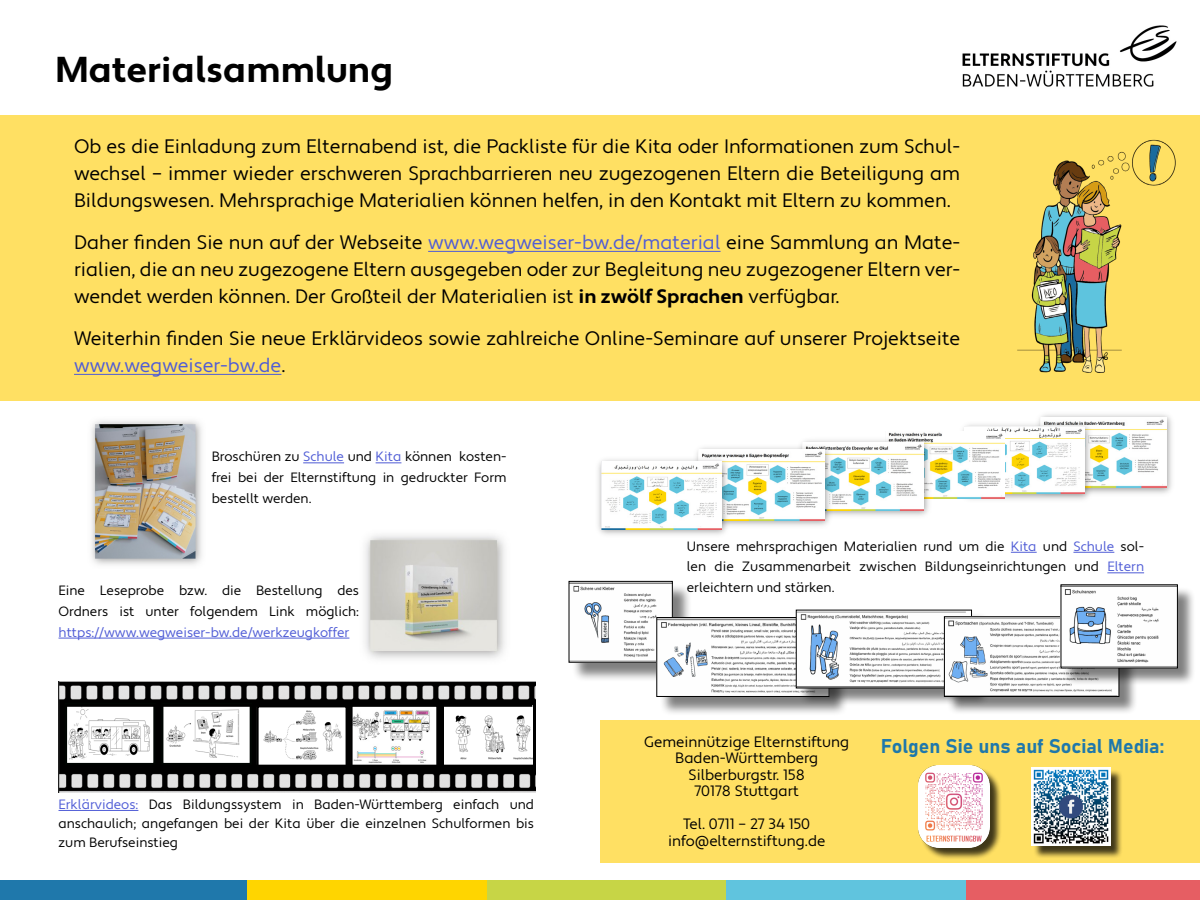
<style>
.page{position:relative;width:1200px;height:900px;background:#fff}
.page>*{position:absolute;margin:0;border:0;box-sizing:border-box;transform-origin:0 0}
.t1{font:700 36px "Apertura";color:#000}
.t2{font:19.65px "Bahnschrift";color:#1f78ab}
.t3{font:19.5px/27px "Apertura";color:#000;text-align:justify}
.t4{font:15px "Apertura";color:#000}
.Fließtext{font:13.5px/21px "Apertura";color:#000;text-align:justify}
.s1{color:#4f5cd6}
.s2{font-weight:700}
</style>
<div class="page">
<div style="left:487px;top:880px;width:240px;height:20px;background:#c7d546"></div>
<div style="left:727px;top:880px;width:239px;height:20px;background:#60c4de"></div>
<div style="left:0;top:880px;width:247px;height:20px;background:#1f78ab"></div>
<div style="left:966px;top:880px;width:234px;height:20px;background:#e65e63"></div>
<div style="left:247px;top:880px;width:240px;height:20px;background:#ffd500"></div>
<div style="left:600px;top:720px;width:600px;height:143px;background:#ffe063"></div>
<div style="left:0;top:115px;width:1200px;height:285px;background:#ffe063"></div>
<hr style="left:428px;top:251px;width:293px;height:1px;background:#4f5cd6">
<hr style="left:74px;top:374px;width:207px;height:1px;background:#4f5cd6">
<img style="left:962px;top:25px;width:215px;height:62px">
<img style="left:1017px;top:139px;width:159px;height:234px">
<img style="left:59px;top:682px;width:477px;height:110px">
<img style="left:68px;top:707px;width:85px;height:55px">
<div style="left:65px;top:703px;width:91px;height:62px;border:2px solid #000502"></div>
<img style="left:164px;top:707px;width:85px;height:55px">
<div style="left:161px;top:703px;width:91px;height:62px;border:2px solid #000502"></div>
<img style="left:259px;top:708px;width:86px;height:57px">
<div style="left:256px;top:705px;width:92px;height:63px;border:2px solid #000"></div>
<img style="left:353px;top:707px;width:83px;height:58px">
<div style="left:350px;top:704px;width:89px;height:64px;border:2px solid #000"></div>
<img style="left:444px;top:706px;width:89px;height:59px">
<hr style="left:65px;top:704px;width:467px;height:3px;background:#000">
<hr style="left:61px;top:765px;width:473px;height:2px;background:#000">
<hr style="left:59px;top:810px;width:79px;height:1px;background:#4f5cd6">
<img style="left:91px;top:420px;width:111px;height:145px">
<hr style="left:303px;top:463px;width:41px;height:1px;background:#4f5cd6">
<svg style="left:376px;top:463px;width:25px;height:1px"></svg>
<hr style="left:59px;top:638px;width:290px;height:1px;background:#4f5cd6">
<img style="left:365px;top:535px;width:140px;height:124px">
<img style="left:1041px;top:414px;width:131px;height:80px">
<img style="left:1041px;top:417px;width:125px;height:71px">
<img style="left:963px;top:418px;width:133px;height:82px">
<img style="left:965px;top:426px;width:119px;height:68px">
<img style="left:888px;top:431px;width:117px;height:68px">
<img style="left:806px;top:434px;width:129px;height:82px">
<img style="left:835px;top:443px;width:88px;height:68px">
<img style="left:697px;top:441px;width:138px;height:85px">
<img style="left:698px;top:450px;width:126px;height:70px">
<img style="left:598px;top:454px;width:135px;height:81px">
<img style="left:601px;top:462px;width:120px;height:67px">
<div style="left:572px;top:584px;width:121px;height:98px;background:#000;opacity:.5"></div>
<img style="left:571px;top:583px;width:100px;height:77px">
<div style="left:569px;top:581px;width:104px;height:81px;border:1px solid #000"></div>
<svg style="left:1011px;top:552px;width:26px;height:1px"></svg>
<hr style="left:1073px;top:552px;width:41px;height:1px;background:#4f5cd6">
<hr style="left:1107px;top:572px;width:37px;height:1px;background:#4f5cd6">
<div style="left:920px;top:767px;width:82px;height:93px;background:#000;opacity:.75"></div>
<img style="left:918px;top:766px;width:72px;height:82px">
<div style="left:1033px;top:769px;width:90px;height:89px;background:#000;opacity:.75"></div>
<img style="left:1032px;top:767px;width:78px;height:79px">
<div style="left:659px;top:620px;width:190px;height:96px;background:#000;opacity:.5"></div>
<img style="left:659px;top:619px;width:139px;height:76px">
<div style="left:657px;top:617px;width:172px;height:80px;border:1px solid #000"></div>
<div style="left:798px;top:612px;width:193px;height:95px;background:#000;opacity:.5"></div>
<img style="left:798px;top:612px;width:172px;height:74px">
<div style="left:946px;top:619px;width:192px;height:96px;background:#000;opacity:.5"></div>
<img style="left:946px;top:619px;width:171px;height:76px">
<div style="left:944px;top:617px;width:175px;height:80px;border:1px solid #000"></div>
<div style="left:1063px;top:587px;width:133px;height:100px;background:#000;opacity:.5"></div>
<img style="left:1063px;top:587px;width:113px;height:79px">
<p class="t1" style="left:55px;top:47px;width:340px">Materialsammlung</p>
<p class="t3" style="left:74px;top:134px;width:888px">Ob es die Einladung zum Elternabend ist, die Packliste für die Kita oder Informationen zum Schul&shy;wechsel – immer wieder erschweren Sprachbarrieren neu zugezogenen Eltern die Beteiligung am Bildungswesen. Mehrsprachige Materialien können helfen, in den Kontakt mit Eltern zu kommen.</p>
<p class="t3" style="left:74px;top:230px;width:888px">Daher finden Sie nun auf der Webseite <span class="s1">www.wegweiser-bw.de/material</span> eine Sammlung an Mate&shy;rialien, die an neu zugezogene Eltern ausgegeben oder zur Begleitung neu zugezogener Eltern ver&shy;wendet werden können. Der Großteil der Materialien ist <span class="s2">in zwölf Sprachen</span> verfügbar.</p>
<p class="t3" style="left:74px;top:326px;width:888px">Weiterhin finden Sie neue Erklärvideos sowie zahlreiche Online-Seminare auf unserer Projektseite <span class="s1">www.wegweiser-bw.de</span>.</p>
<p class="Fließtext" style="left:212px;top:447px;width:296px">Broschüren zu <span class="s1">Schule</span> und <span class="s1">Kita</span> können kosten&shy;frei bei der Elternstiftung in gedruckter Form bestellt werden.</p>
<p class="Fließtext" style="left:59px;top:580px;width:302px">Eine Leseprobe bzw. die Bestellung des Ordners ist unter folgendem Link möglich: <span class="s1">https://www.wegweiser-bw.de/werkzeugkoffer</span></p>
<p class="Fließtext" style="left:59px;top:796px;width:477px;line-height:18.8px"><span class="s1">Erklärvideos:</span> Das Bildungssystem in Baden-Württemberg einfach und anschaulich; angefangen bei der Kita über die einzelnen Schulformen bis zum Berufseinstieg</p>
<p class="Fließtext" style="left:687px;top:536px;width:459px;line-height:20.5px">Unsere mehrsprachigen Materialien rund um die <span class="s1">Kita</span> und <span class="s1">Schule</span> sol&shy;len die Zusammenarbeit zwischen Bildungseinrichtungen und <span class="s1">Eltern </span>erleichtern und stärken.</p>
<p class="t4" style="left:644px;top:732px;width:207px">Gemeinnützige Elternstiftung</p>
<p class="t4" style="left:675px;top:749px;width:145px">Baden-Württemberg</p>
<p class="t4" style="left:689px;top:765px;width:118px">Silberburgstr. 158</p>
<p class="t4" style="left:694px;top:782px;width:106px">70178 Stuttgart</p>
<p class="t4" style="left:683px;top:815px;width:128px">Tel. 0711 – 27 34 150</p>
<p class="t4" style="left:668px;top:831px;width:159px">info@elternstiftung.de</p>
<p class="t2" style="left:881px;top:731px;width:285px">Folgen Sie uns auf Social Media:</p>
</div>
